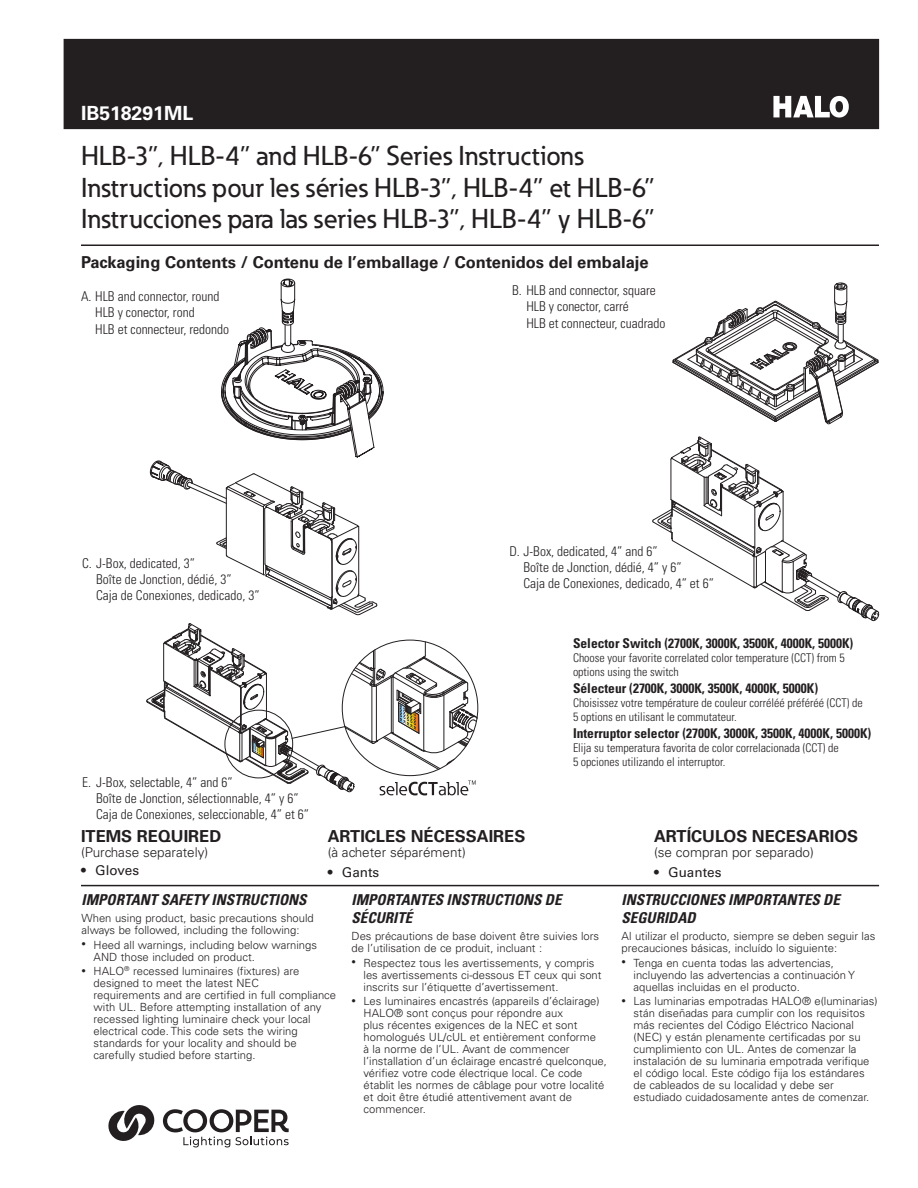
<style>
.page{position:relative;width:918px;height:1188px;background:#fff}
.page>*{position:absolute;margin:0;border:0;box-sizing:border-box;transform-origin:0 0}
._00_Manual_Title{font:500 27px "Eaton";color:#231f20}
._00_Application{font:700 19.5px "Univers LT Std";color:#fff}
.t1{font:700 16.5px "Univers LT Std";color:#231f20}
.CHeading{font:italic 700 condensed 15px/18px "Univers LT Std";color:#231f20}
.t2{font:300 condensed 13.5px "Univers LT Std";color:#231f20}
.t3{font:700 condensed 13.5px "Univers LT Std";color:#231f20}
.t4{font:300 13.5px "Univers LT Std";color:#231f20}
.t5{font:13.5px "Univers LT Std";color:#231f20}
.t6{font:300 condensed 12px/14.4px "Univers LT Std";color:#231f20}
._02_Body__7_5_pt{font:300 11.25px/12px "Univers LT Std";color:#231f20}
.s1{font-size:9px}
</style>
<div class="page">
<hr style="left:81px;top:885px;width:798px;height:1px;background:#231f20">
<hr style="left:81px;top:244px;width:798px;height:2px;background:#231f20">
<svg style="left:146px;top:623px;width:332px;height:172px"></svg>
<svg style="left:672px;top:282px;width:207px;height:143px"></svg>
<svg style="left:652px;top:436px;width:228px;height:185px"></svg>
<svg style="left:150px;top:278px;width:234px;height:337px"></svg>
<div style="left:64px;top:39px;width:815px;height:90px;background:#231f20"></div>
<svg style="left:773px;top:96px;width:76px;height:22px"></svg>
<svg style="left:108px;top:1105px;width:47px;height:36px"></svg>
<svg style="left:163px;top:1109px;width:126px;height:38px"></svg>
<p class="_00_Application" style="left:81px;top:101px;width:114px">IB518291ML</p>
<p class="_00_Manual_Title" style="left:81px;top:139px;width:504px">HLB-3”, HLB-4” and HLB-6” Series Instructions</p>
<p class="_00_Manual_Title" style="left:81px;top:171px;width:575px">Instructions pour les séries HLB-3”, HLB-4” et HLB-6”</p>
<p class="_00_Manual_Title" style="left:81px;top:202px;width:575px">Instrucciones para las series HLB-3”, HLB-4” y HLB-6”</p>
<p class="t1" style="left:81px;top:253px;width:569px">Packaging Contents / Contenu de l’emballage / Contenidos del embalaje</p>
<p class="t2" style="left:81px;top:288px;width:140px">A. HLB and connector, round</p>
<p class="t2" style="left:95px;top:305px;width:101px">HLB y conector, rond</p>
<p class="t2" style="left:95px;top:321px;width:135px">HLB et connecteur, redondo</p>
<p class="t2" style="left:512px;top:282px;width:145px">B. HLB and connector, square</p>
<p class="t2" style="left:526px;top:299px;width:104px">HLB y conector, carré</p>
<p class="t2" style="left:526px;top:315px;width:141px">HLB et connecteur, cuadrado</p>
<p class="t2" style="left:82px;top:555px;width:115px">C. J-Box, dedicated, 3”</p>
<p class="t2" style="left:96px;top:571px;width:137px">Boîte de Jonction, dédié, 3”</p>
<p class="t2" style="left:96px;top:587px;width:165px">Caja de Conexiones, dedicado, 3”</p>
<p class="t2" style="left:82px;top:774px;width:152px">E. J-Box, selectable, 4” and 6”</p>
<p class="t2" style="left:96px;top:790px;width:204px">Boîte de Jonction, sélectionnable, 4” y 6”</p>
<p class="t2" style="left:96px;top:806px;width:214px">Caja de Conexiones, seleccionable, 4” et 6”</p>
<p class="t1" style="left:81px;top:827px;width:142px">ITEMS REQUIRED</p>
<p class="t4" style="left:81px;top:844px;width:129px">(Purchase separately)</p>
<p class="t5" style="left:81px;top:863px;width:60px">• Gloves</p>
<p class="t2" style="left:509px;top:543px;width:150px">D. J-Box, dedicated, 4” and 6”</p>
<p class="t2" style="left:524px;top:559px;width:160px">Boîte de Jonction, dédié, 4” y 6”</p>
<p class="t2" style="left:524px;top:575px;width:192px">Caja de Conexiones, dedicado, 4” et 6”</p>
<p class="t1" style="left:328px;top:827px;width:199px">ARTICLES NÉCESSAIRES</p>
<p class="t4" style="left:328px;top:844px;width:140px">(à acheter séparément)</p>
<p class="t5" style="left:328px;top:864px;width:53px">• Gants</p>
<p class="t3" style="left:573px;top:635px;width:282px">Selector Switch (2700K, 3000K, 3500K, 4000K, 5000K)</p>
<p class="t6" style="left:573px;top:651px;width:273px">Choose your favorite correlated color temperature (CCT) from 5 options using the switch</p>
<p class="t3" style="left:573px;top:680px;width:247px">Sélecteur (2700K, 3000K, 3500K, 4000K, 5000K)</p>
<p class="t6" style="left:573px;top:696px;width:291px">Choisissez votre température de couleur corréléé préféréé (CCT) de<br>5 options en utilisant le commutateur.</p>
<p class="t3" style="left:573px;top:725px;width:300px">Interruptor selector (2700K, 3000K, 3500K, 4000K, 5000K)</p>
<p class="t6" style="left:573px;top:741px;width:267px">Elija su temperatura favorita de color correlacionada (CCT) de</p>
<p class="t6" style="left:573px;top:755px;width:154px">5 opciones utilizando el interruptor.</p>
<p class="t1" style="left:654px;top:827px;width:206px">ARTÍCULOS NECESARIOS</p>
<p class="t4" style="left:654px;top:844px;width:161px">(se compran por separado)</p>
<p class="t5" style="left:654px;top:864px;width:69px">• Guantes</p>
<p class="CHeading" style="left:82px;top:891px;width:226px">IMPORTANT SAFETY INSTRUCTIONS</p>
<p class="_02_Body__7_5_pt" style="left:82px;top:912px;width:234px">When using product, basic precautions should always be followed, including the following:</p>
<p class="_02_Body__7_5_pt" style="left:94px;top:939px;width:225px;text-indent:-12px"><span class="s1">•</span> Heed all warnings, including below warnings<br>AND those included on product.</p>
<p class="_02_Body__7_5_pt" style="left:94px;top:965px;width:244px;text-indent:-12px"><span class="s1">•</span> HALO<sup>®</sup> recessed luminaires (fixtures) are designed to meet the latest NEC<br>requirements and are certified in full compliance with UL. Before attempting installation of any recessed lighting luminaire check your local electrical code. This code sets the wiring standards for your locality and should be carefully studied before starting.</p>
<p class="CHeading" style="left:352px;top:891px;width:211px">IMPORTANTES INSTRUCTIONS DE<br>SÉCURITÉ</p>
<p class="_02_Body__7_5_pt" style="left:352px;top:930px;width:249px">Des précautions de base doivent être suivies lors de l’utilisation de ce produit, incluant :</p>
<p class="_02_Body__7_5_pt" style="left:364px;top:957px;width:240px;text-indent:-12px"><span class="s1">•</span> Respectez tous les avertissements, y compris les avertissements ci-dessous ET ceux qui sont inscrits sur l’étiquette d’avertissement.</p>
<p class="_02_Body__7_5_pt" style="left:364px;top:995px;width:245px;text-indent:-12px"><span class="s1">•</span> Les luminaires encastrés (appareils d’éclairage)<br>HALO® sont conçus pour répondre aux<br>plus récentes exigences de la NEC et sont homologués UL/cUL et entièrement conforme<br>à la norme de l’UL. Avant de commencer l’installation d’un éclairage encastré quelconque, vérifiez votre code électrique local. Ce code établit les normes de câblage pour votre localité et doit être étudié attentivement avant de commencer.</p>
<p class="CHeading" style="left:622px;top:891px;width:220px">INSTRUCCIONES IMPORTANTES DE<br>SEGURIDAD</p>
<p class="_02_Body__7_5_pt" style="left:622px;top:930px;width:255px">Al utilizar el producto, siempre se deben seguir las precauciones básicas, incluído lo siguiente:</p>
<p class="_02_Body__7_5_pt" style="left:634px;top:957px;width:223px;text-indent:-12px"><span class="s1">•</span> Tenga en cuenta todas las advertencias, incluyendo las advertencias a continuación Y aquellas incluidas en el producto.</p>
<p class="_02_Body__7_5_pt" style="left:634px;top:995px;width:246px;text-indent:-12px"><span class="s1">•</span> Las luminarias empotradas HALO® e(luminarias) stán diseñadas para cumplir con los requisitos más recientes del Código Eléctrico Nacional (NEC) y están plenamente certificadas por su cumplimiento con UL. Antes de comenzar la instalación de su luminaria empotrada verifique el código local. Este código fija los estándares de cableados de su localidad y debe ser estudiado cuidadosamente antes de comenzar.</p>
</div>
